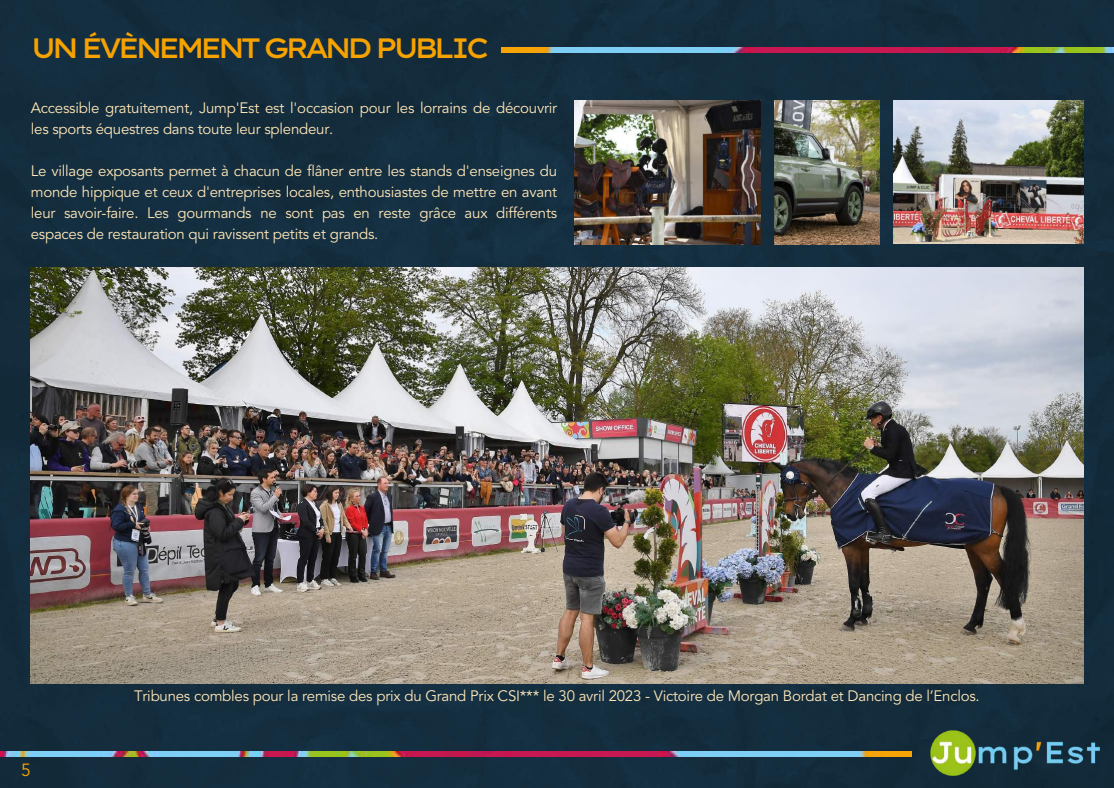
<style>
.page{position:relative;width:1114px;height:788px;background:#142d3d}
.page>*{position:absolute;margin:0;border:0;box-sizing:border-box;transform-origin:0 0}
.t1{font:500 28px "Lexend Giga";letter-spacing:-.17em;color:#f6a200}
.t2{font:17.5px "Avenir LT Std";color:#f6a200}
.t3{font:15px/21px "Avenir LT Std";letter-spacing:-.015em;color:#ffe7b8}
</style>
<div class="page">
<img style="left:0;top:751px;width:912px;height:5px">
<img style="left:929px;top:727px;width:172px;height:51px">
<img style="left:501px;top:48px;width:613px;height:5px">
<img style="left:574px;top:101px;width:186px;height:143px">
<img style="left:774px;top:100px;width:105px;height:144px">
<img style="left:893px;top:100px;width:190px;height:143px">
<img style="left:31px;top:267px;width:1052px;height:416px">
<h1 class="t1" style="left:31px;top:30px;width:460px">UN ÉVÈNEMENT GRAND PUBLIC</h1>
<p class="t3" style="left:31px;top:99px;width:528px">Accessible gratuitement, Jump'Est est l'occasion pour les lorrains de découvrir les sports équestres dans toute leur splendeur.</p>
<p class="t3" style="left:31px;top:162px;width:528px;text-align:justify">Le village exposants permet à chacun de flâner entre les stands d'enseignes du monde hippique et ceux d'entreprises locales, enthousiastes de mettre en avant leur savoir-faire. Les gourmands ne sont pas en reste grâce aux différents espaces de restauration qui ravissent petits et grands.</p>
<p class="t2" style="left:21px;top:763px;width:11px">5</p>
<p class="t3" style="left:134px;top:686px;width:847px">Tribunes combles pour la remise des prix du Grand Prix CSI*** le 30 avril 2023 - Victoire de Morgan Bordat et Dancing de l’Enclos.</p>
</div>
